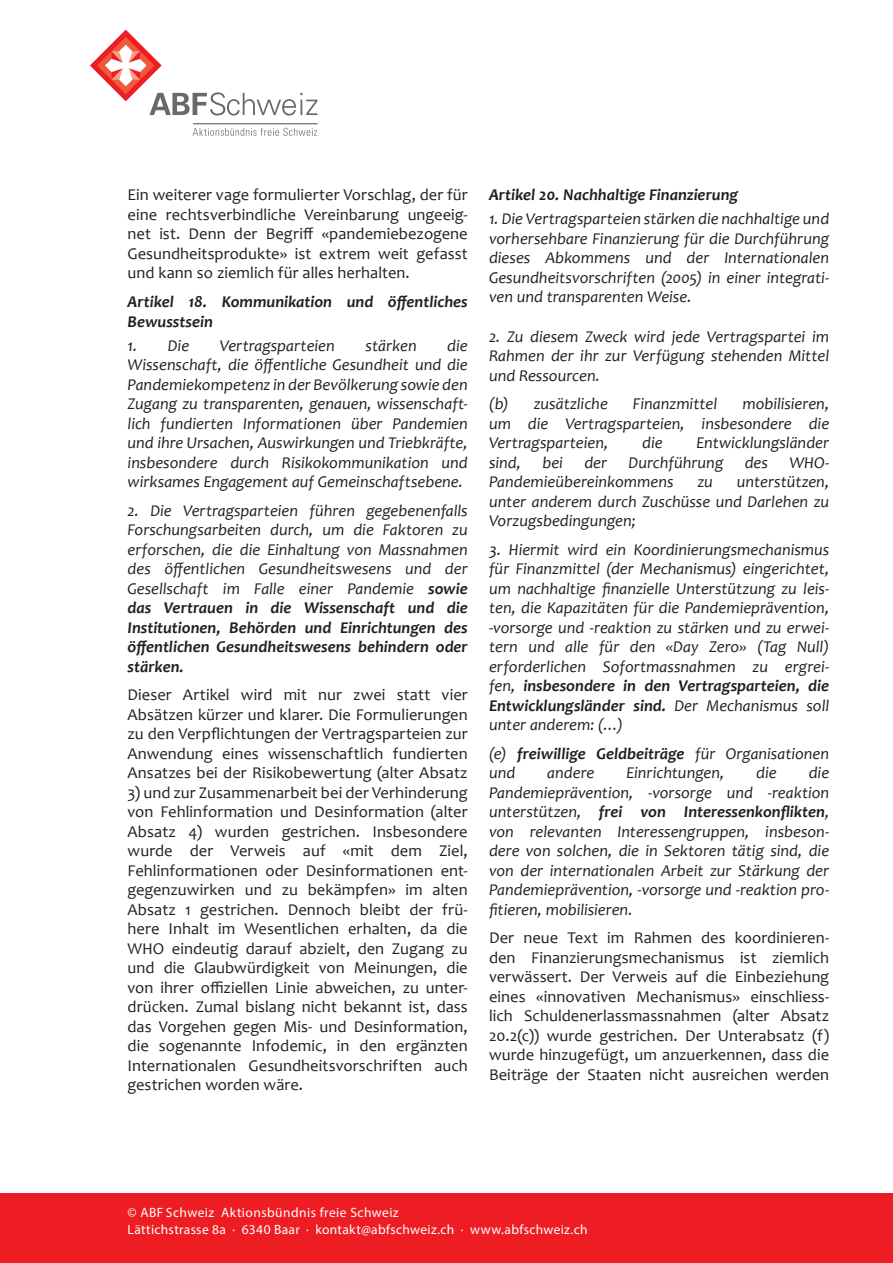
<style>
.page{position:relative;width:893px;height:1263px;background:#fff}
.page>*{position:absolute;margin:0;border:0;box-sizing:border-box;transform-origin:0 0}
.t1{font:italic 16.5px/19.5px "Candara";color:#231f20;text-align:justify}
.t2{font:16.5px/19.5px "Candara";letter-spacing:.005em;color:#231f20;text-align:justify}
.t3{font:italic 700 16.5px/19.5px "Candara";color:#231f20}
.t4{font:13.5px "Myriad Pro";letter-spacing:.03em;color:#fff}
.s1{font-weight:700}
</style>
<div class="page">
<div style="left:0;top:1193px;width:893px;height:70px;background:#ee1d23"></div>
<svg style="left:149px;top:92px;width:168px;height:23px"></svg>
<svg style="left:94px;top:33px;width:64px;height:65px"></svg>
<div style="left:91px;top:31px;width:70px;height:69px;border:5px solid #ee1d23;border-radius:50%"></div>
<svg style="left:101px;top:41px;width:49px;height:49px"></svg>
<div style="left:98px;top:38px;width:55px;height:55px;border:6px solid #f0593e;border-radius:50%"></div>
<svg style="left:129px;top:51px;width:11px;height:29px"></svg>
<svg style="left:111px;top:51px;width:12px;height:29px"></svg>
<svg style="left:192px;top:128px;width:125px;height:8px"></svg>
<hr style="left:194px;top:123px;width:123px;height:1px;background:#4b4c4d">
<p class="t2" style="left:128px;top:185px;width:342px">Ein weiterer vage formulierter Vorschlag, der für eine rechtsverbindliche Vereinbarung ungeeig&shy;net ist. Denn der Begriff «pandemiebezogene Gesundheitsprodukte» ist extrem weit gefasst und kann so ziemlich für alles herhalten.</p>
<p class="t3" style="left:128px;top:292px;width:342px">Artikel 18. Kommunikation und öffentliches<br>Bewusstsein</p>
<p class="t1" style="left:128px;top:335px;width:63px">1. Die</p>
<p class="t1" style="left:220px;top:335px;width:117px">Vertragsparteien</p>
<p class="t1" style="left:365px;top:335px;width:53px">stärken</p>
<p class="t1" style="left:128px;top:335px;width:342px;text-indent:320px">die Wissenschaft, die öffentliche Gesundheit und die Pandemiekompetenz in der Bevölkerung sowie den Zugang zu transparenten, genauen, wissenschaft&shy;lich fundierten Informationen über Pandemien und ihre Ursachen, Auswirkungen und Triebkräfte, insbesondere durch Risikokommunikation und wirksames Engagement auf Gemeinschaftsebene.</p>
<p class="t1" style="left:128px;top:500px;width:342px">2. Die Vertragsparteien führen gegebenenfalls Forschungsarbeiten durch, um die Faktoren zu erforschen, die die Einhaltung von Massnahmen des öffentlichen Gesundheitswesens und der Gesellschaft im Falle einer Pandemie <span class="s1">sowie das Vertrauen in die Wissenschaft und die Institutionen, Behörden und Einrichtungen des öffentlichen Gesundheitswesens behindern oder stärken.</span></p>
<p class="t2" style="left:128px;top:685px;width:342px">Dieser Artikel wird mit nur zwei statt vier Absätzen kürzer und klarer. Die Formulierungen zu den Verpflichtungen der Vertragsparteien zur Anwendung eines wissenschaftlich fundierten Ansatzes bei der Risikobewertung (alter Absatz</p>
<p class="t2" style="left:128px;top:782px;width:342px">3) und zur Zusammenarbeit bei der Verhinderung von Fehlinformation und Desinformation (alter Absatz 4) wurden gestrichen. Insbesondere wurde der Verweis auf «mit dem Ziel, Fehlinformationen oder Desinformationen ent&shy;gegenzuwirken und zu bekämpfen» im alten Absatz 1 gestrichen. Dennoch bleibt der frü&shy;here Inhalt im Wesentlichen erhalten, da die WHO eindeutig darauf abzielt, den Zugang zu und die Glaubwürdigkeit von Meinungen, die von ihrer offiziellen Linie abweichen, zu unter&shy;drücken. Zumal bislang nicht bekannt ist, dass das Vorgehen gegen Mis- und Desinformation, die sogenannte Infodemic, in den ergänzten Internationalen Gesundheitsvorschriften auch gestrichen worden wäre.</p>
<p class="t3" style="left:489px;top:185px;width:251px">Artikel 20. Nachhaltige Finanzierung</p>
<p class="t1" style="left:489px;top:209px;width:342px">1. Die Vertragsparteien stärken die nachhaltige und vorhersehbare Finanzierung für die Durchführung dieses Abkommens und der Internationalen Gesundheitsvorschriften (2005) in einer integrati&shy;ven und transparenten Weise.</p>
<p class="t1" style="left:489px;top:326px;width:342px">2. Zu diesem Zweck wird jede Vertragspartei im Rahmen der ihr zur Verfügung stehenden Mittel und Ressourcen.</p>
<p class="t1" style="left:489px;top:394px;width:120px">(b) zusätzliche</p>
<p class="t1" style="left:633px;top:394px;width:86px">Finanzmittel</p>
<p class="t1" style="left:489px;top:394px;width:342px;text-indent:253px">mobilisieren, um die Vertragsparteien, insbesondere die Vertragsparteien,</p>
<p class="t1" style="left:642px;top:433px;width:22px">die</p>
<p class="t1" style="left:696px;top:433px;width:134px">Entwicklungsländer</p>
<p class="t1" style="left:489px;top:452px;width:34px">sind,</p>
<p class="t1" style="left:542px;top:452px;width:22px">bei</p>
<p class="t1" style="left:584px;top:452px;width:24px">der</p>
<p class="t1" style="left:629px;top:452px;width:96px">Durchführung</p>
<p class="t1" style="left:745px;top:452px;width:25px">des</p>
<p class="t1" style="left:789px;top:452px;width:41px">WHO-</p>
<p class="t1" style="left:489px;top:472px;width:186px">Pandemieübereinkommens</p>
<p class="t1" style="left:697px;top:472px;width:17px">zu</p>
<p class="t1" style="left:489px;top:472px;width:342px;text-indent:248px">unterstützen, unter anderem durch Zuschüsse und Darlehen zu Vorzugsbedingungen;</p>
<p class="t1" style="left:489px;top:539px;width:342px">3. Hiermit wird ein Koordinierungsmechanismus für Finanzmittel (der Mechanismus) eingerichtet, um nachhaltige finanzielle Unterstützung zu leis&shy;ten, die Kapazitäten für die Pandemieprävention, -vorsorge und -reaktion zu stärken und zu erwei&shy;tern und alle für den «Day Zero» (Tag Null) erforderlichen Sofortmassnahmen zu ergrei&shy;fen, <span class="s1">insbesondere in den Vertragsparteien, die Entwicklungsländer sind.</span> Der Mechanismus soll unter anderem: (…)</p>
<p class="t1" style="left:489px;top:743px;width:342px">(e) <span class="s1">freiwillige Geldbeiträge</span> für Organisationen und</p>
<p class="t1" style="left:547px;top:763px;width:49px">andere</p>
<p class="t1" style="left:626px;top:763px;width:99px">Einrichtungen,</p>
<p class="t1" style="left:756px;top:763px;width:22px">die</p>
<p class="t1" style="left:489px;top:763px;width:342px;text-indent:320px">die Pandemieprävention, -vorsorge und -reaktion unterstützen, <span class="s1">frei von Interessenkonflikten</span>, von relevanten Interessengruppen, insbeson&shy;dere von solchen, die in Sektoren tätig sind, die von der internationalen Arbeit zur Stärkung der Pandemieprävention, -vorsorge und -reaktion pro&shy;fitieren, mobilisieren.</p>
<p class="t2" style="left:489px;top:928px;width:342px">Der neue Text im Rahmen des koordinieren&shy;den Finanzierungsmechanismus ist ziemlich verwässert. Der Verweis auf die Einbeziehung eines «innovativen Mechanismus» einschliess&shy;lich Schuldenerlassmassnahmen (alter Absatz 20.2(c)) wurde gestrichen. Der Unterabsatz (f) wurde hinzugefügt, um anzuerkennen, dass die Beiträge der Staaten nicht ausreichen werden</p>
<p class="t4" style="left:128px;top:1204px;width:273px">© ABF Schweiz Aktionsbündnis freie Schweiz</p>
<p class="t4" style="left:128px;top:1221px;width:461px">Lättichstrasse 8a · 6340 Baar · kontakt@abfschweiz.ch · www.abfschweiz.ch</p>
</div>
